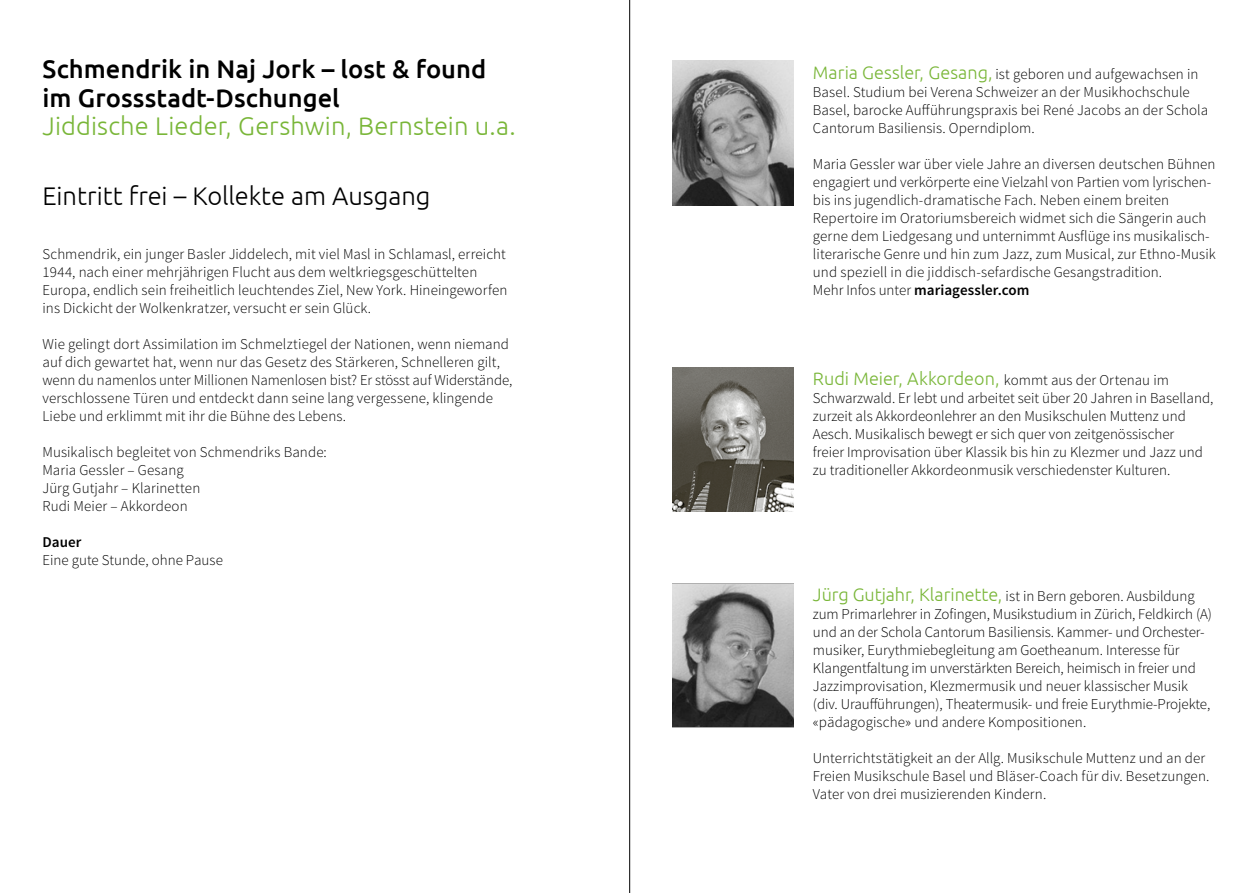
<style>
.page{position:relative;width:1259px;height:893px;background:#fff}
.page>*{position:absolute;margin:0;border:0;box-sizing:border-box;transform-origin:0 0}
.t1{font:500 25.5px/28.5px "Ubuntu";color:#000}
.t2{font:300 25.5px "Ubuntu";letter-spacing:.005em;color:#79b638}
.t3{font:300 25.5px "Ubuntu";letter-spacing:-.005em;color:#000}
.t4{font:300 18px "Ubuntu";color:#79b638}
.t5{font:300 15px/18px "Source Sans Pro";color:#000}
.t6{font:600 15px "Source Sans Pro";letter-spacing:.005em;color:#000}
.s1{font-family:"Ubuntu";font-size:18px;color:#79b638}
.s2{font-weight:600}
.s3{font-family:"Source Sans Pro";font-size:15px;color:#000}
</style>
<div class="page">
<img style="left:672px;top:61px;width:122px;height:144px">
<img style="left:672px;top:367px;width:122px;height:144px">
<img style="left:672px;top:583px;width:122px;height:144px">
<hr style="left:629px;top:0;width:1px;height:893px;background:#000">
<h1 class="t1" style="left:42px;top:54px;width:445px">Schmendrik in Naj Jork – lost &amp; found im Grossstadt-Dschungel</h1>
<h1 class="t2" style="left:42px;top:111px;width:475px">Jiddische Lieder, Gershwin, Bernstein u.a.</h1>
<h1 class="t3" style="left:42px;top:180px;width:389px">Eintritt frei – Kollekte am Ausgang</h1>
<p class="t5" style="left:43px;top:245px;width:466px">Schmendrik, ein junger Basler Jiddelech, mit viel Masl in Schlamasl, erreicht 1944, nach einer mehrjährigen Flucht aus dem weltkriegsgeschüttelten Europa, endlich sein freiheitlich leuchtendes Ziel, New York. Hineingeworfen ins Dickicht der Wolkenkratzer, versucht er sein Glück.</p>
<p class="t5" style="left:43px;top:335px;width:471px">Wie gelingt dort Assimilation im Schmelztiegel der Nationen, wenn niemand auf dich gewartet hat, wenn nur das Gesetz des Stärkeren, Schnelleren gilt, wenn du namenlos unter Millionen Namenlosen bist? Er stösst auf Widerstände, verschlossene Türen und entdeckt dann seine lang vergessene, klingende Liebe und erklimmt mit ihr die Bühne des Lebens.</p>
<p class="t5" style="left:43px;top:443px;width:286px">Musikalisch begleitet von Schmendriks Bande:<br>Maria Gessler – Gesang<br>Jürg Gutjahr – Klarinetten<br>Rudi Meier – Akkordeon</p>
<p class="t6" style="left:43px;top:532px;width:40px">Dauer</p>
<p class="t5" style="left:43px;top:551px;width:182px">Eine gute Stunde, ohne Pause</p>
<p class="t5" style="left:813px;top:65px;width:397px"><span class="s1">Maria Gessler, Gesang,</span> ist geboren und aufgewachsen in Basel. Studium bei Verena Schweizer an der Musikhochschule Basel, barocke Aufführungspraxis bei René Jacobs an der Schola Cantorum Basiliensis. Operndiplom.</p>
<p class="t5" style="left:813px;top:155px;width:404px">Maria Gessler war über viele Jahre an diversen deutschen Bühnen engagiert und verkörperte eine Vielzahl von Partien vom lyrischen&shy;bis ins jugendlich-dramatische Fach. Neben einem breiten Repertoire im Oratoriumsbereich widmet sich die Sängerin auch gerne dem Liedgesang und unternimmt Ausflüge ins musikalisch&shy;literarische Genre und hin zum Jazz, zum Musical, zur Ethno-Musik und speziell in die jiddisch-sefardische Gesangstradition.<br>Mehr Infos unter <span class="s2">mariagessler.com</span></p>
<p class="t4" style="left:813px;top:367px;width:357px">Rudi Meier, Akkordeon, <span class="s3">kommt aus der Ortenau im</span></p>
<p class="t5" style="left:813px;top:389px;width:402px">Schwarzwald. Er lebt und arbeitet seit über 20 Jahren in Baselland, zurzeit als Akkordeonlehrer an den Musikschulen Muttenz und Aesch. Musikalisch bewegt er sich quer von zeitgenössischer<br>freier Improvisation über Klassik bis hin zu Klezmer und Jazz und zu traditioneller Akkordeonmusik verschiedenster Kulturen.</p>
<p class="t5" style="left:813px;top:587px;width:401px"><span class="s1">Jürg Gutjahr, Klarinette,</span> ist in Bern geboren. Ausbildung zum Primarlehrer in Zofingen, Musikstudium in Zürich, Feldkirch (A) und an der Schola Cantorum Basiliensis. Kammer- und Orchester&shy;musiker, Eurythmiebegleitung am Goetheanum. Interesse für Klangentfaltung im unverstärkten Bereich, heimisch in freier und Jazzimprovisation, Klezmermusik und neuer klassischer Musik (div. Uraufführungen), Theatermusik- und freie Eurythmie-Projekte, «pädagogische» und andere Kompositionen.</p>
<p class="t5" style="left:813px;top:749px;width:398px">Unterrichtstätigkeit an der Allg. Musikschule Muttenz und an der<br>Freien Musikschule Basel und Bläser-Coach für div. Besetzungen.<br>Vater von drei musizierenden Kindern.</p>
</div>
